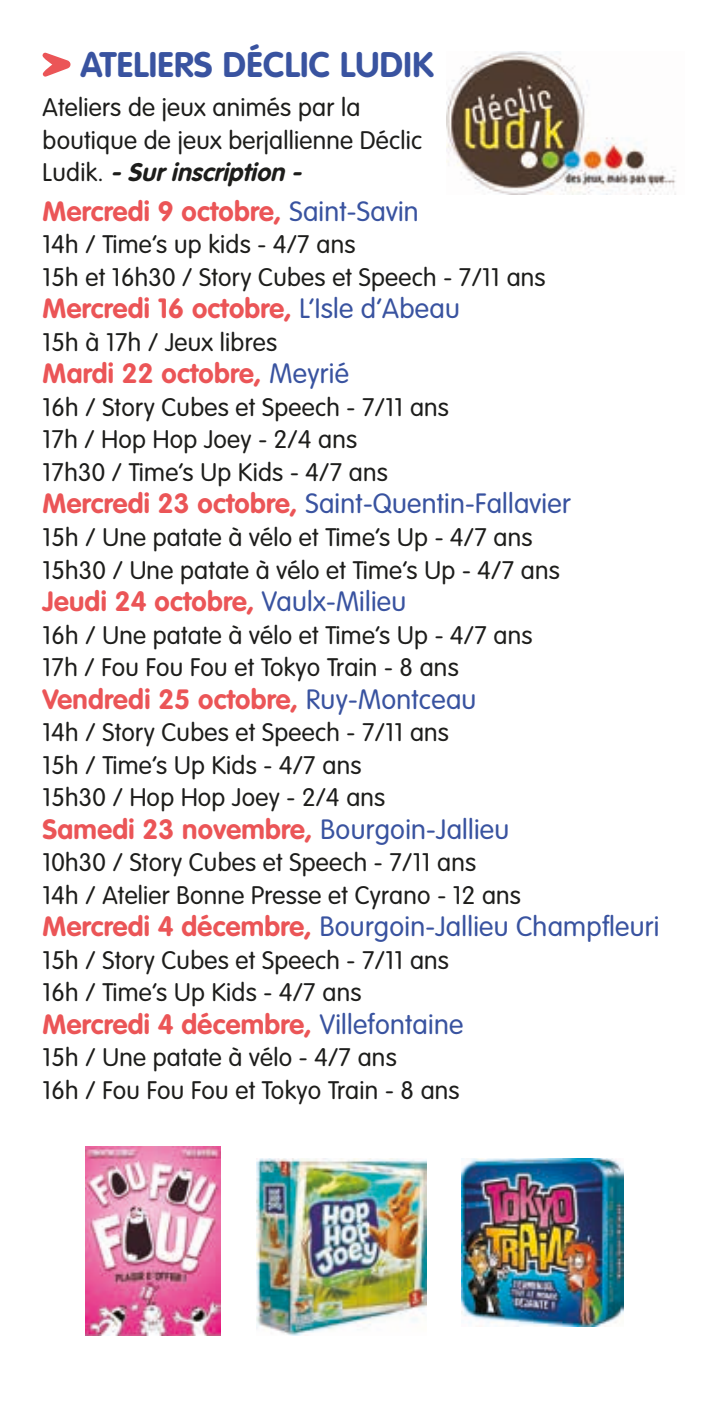
<style>
.page{position:relative;width:709px;height:1418px;background:#fff}
.page>*{position:absolute;margin:0;border:0;box-sizing:border-box;transform-origin:0 0}
.t1{font:700 35px "VAG Rounded Std";letter-spacing:.01em;color:#3953a0}
.t2{font:700 27.5px "VAG Rounded Std";letter-spacing:.01em;color:#eb5557}
.t3{font:300 27.5px "VAG Rounded Std";letter-spacing:.01em;color:#3953a0}
.t4{font:300 25px/32.5px "VAG Rounded Std";letter-spacing:.01em;color:#1d1d1b}
.s1{font-weight:700;font-style:italic}
.s2{font-weight:300;color:#3953a0}
.s3{font-weight:700;color:#eb5557}
</style>
<div class="page">
<svg style="left:42px;top:53px;width:29px;height:24px"></svg>
<img style="left:446px;top:51px;width:230px;height:143px">
<img style="left:86px;top:1146px;width:135px;height:189px">
<img style="left:256px;top:1158px;width:170px;height:177px">
<img style="left:461px;top:1158px;width:162px;height:168px">
<h1 class="t1" style="left:81px;top:44px;width:355px">ATELIERS DÉCLIC LUDIK</h1>
<p class="t4" style="left:43px;top:92px;width:381px">Ateliers de jeux animés par la boutique de jeux berjallienne Déclic<br>L u d i k . <span class="s1">-Surinscription -</span></p>
<p class="t2" style="left:43px;top:195px;width:377px">Mercredi 9 octobre, <span class="s2">Saint-Savin</span></p>
<p class="t4" style="left:43px;top:229px;width:504px">14h / Time’s up kids - 4/7 ans<br>15h et 16h30 / Story Cubes et Speech - 7/11 ans</p>
<p class="t2" style="left:43px;top:292px;width:419px">Mercredi 16 octobre, <span class="s2">L’Isle d’Abeau</span></p>
<p class="t4" style="left:43px;top:327px;width:236px">15h à 17h / Jeux libres</p>
<p class="t2" style="left:43px;top:357px;width:308px">Mardi 22 octobre, <span class="s2">Meyrié</span></p>
<p class="t4" style="left:43px;top:392px;width:408px">16h / Story Cubes et Speech - 7/11 ans<br>17h / Hop Hop Joey - 2/4 ans<br>17h30 / Time’s Up Kids - 4/7 ans</p>
<p class="t3" style="left:43px;top:488px;width:529px"><span class="s3">Mercredi 23 octobre,</span> Saint-Quentin-Fallavier</p>
<p class="t4" style="left:43px;top:522px;width:519px">15h / Une patate à vélo et Time’s Up - 4/7 ans<br>15h30 / Une patate à vélo et Time’s Up - 4/7 ans</p>
<p class="t2" style="left:43px;top:585px;width:365px">Jeudi 24 octobre, <span class="s2">Vaulx-Milieu</span></p>
<p class="t4" style="left:43px;top:619px;width:491px">16h / Une patate à vélo et Time’s Up - 4/7 ans<br>17h / Fou Fou Fou et Tokyo Train - 8 ans</p>
<p class="t2" style="left:43px;top:682px;width:435px">Vendredi 25 octobre, <span class="s2">Ruy-Montceau</span></p>
<p class="t4" style="left:43px;top:717px;width:408px">14h / Story Cubes et Speech - 7/11 ans<br>15h / Time’s Up Kids - 4/7 ans<br>15h30 / Hop Hop Joey - 2/4 ans</p>
<p class="t2" style="left:43px;top:812px;width:468px">Samedi 23 novembre, <span class="s2">Bourgoin-Jallieu</span></p>
<p class="t4" style="left:43px;top:847px;width:480px">10h30 / Story Cubes et Speech - 7/11 ans<br>14h / Atelier Bonne Presse et Cyrano - 12 ans</p>
<p class="t3" style="left:43px;top:910px;width:618px"><span class="s3">Mercredi 4 décembre,</span> Bourgoin-Jallieu Champfleuri</p>
<p class="t4" style="left:43px;top:944px;width:408px">15h / Story Cubes et Speech - 7/11 ans<br>16h / Time’s Up Kids - 4/7 ans</p>
<p class="t2" style="left:43px;top:1007px;width:422px">Mercredi 4 décembre, <span class="s2">Villefontaine</span></p>
<p class="t4" style="left:43px;top:1042px;width:418px">15h / Une patate à vélo - 4/7 ans<br>16h / Fou Fou Fou et Tokyo Train - 8 ans</p>
</div>
